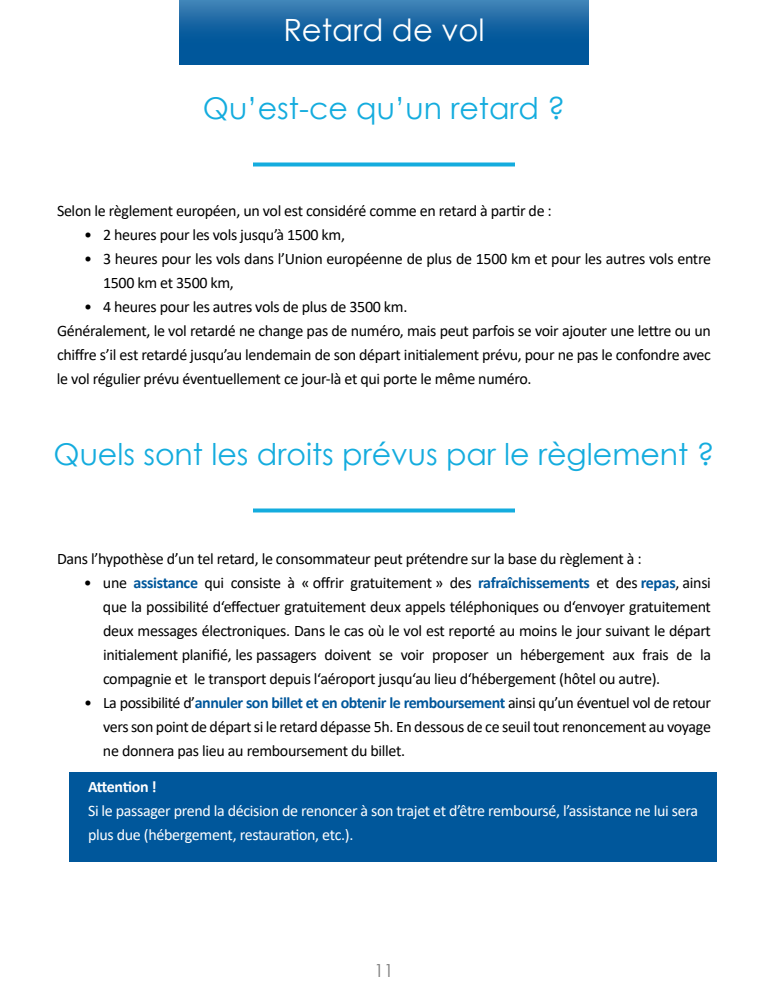
<style>
.page{position:relative;width:768px;height:1000px;background:#fff}
.page>*{position:absolute;margin:0;border:0;box-sizing:border-box;transform-origin:0 0}
.t1{font:30.7px "Century Gothic";color:#fff}
.t2{font:30px "Century Gothic";color:#14acde}
.t3{font:18px "Century Gothic";color:#808080}
.t4{font:16px/24px "Calibri";letter-spacing:-.02em;color:#000}
.t5{font:16px/24px "Calibri";letter-spacing:-.02em;color:#fff}
.t6{font:700 16px "Calibri";letter-spacing:-.025em;color:#fff}
.s1{font-weight:700;color:#00579b}
</style>
<div class="page">
<div style="left:180px;top:0;width:408px;height:64px;background:linear-gradient(to bottom,#367ab0,#004d95)"></div>
<svg style="left:253px;top:162px;width:262px;height:4px"></svg>
<svg style="left:253px;top:508px;width:262px;height:4px"></svg>
<div style="left:69px;top:772px;width:648px;height:90px;background:#00579b"></div>
<h1 class="t1" style="left:283px;top:8px;width:203px">Retard de vol</h1>
<h2 class="t2" style="left:203px;top:87px;width:364px">Qu’est-ce qu’un retard ?</h2>
<p class="t4" style="left:57px;top:198px;width:496px">Selon le règlement européen, un vol est considéré comme en retard à partir de :</p>
<p class="t4" style="left:84px;top:222px;width:263px">• 2 heures pour les vols jusqu’à 1500 km,</p>
<p class="t4" style="left:103px;top:246px;width:610px;text-indent:-19px">• 3 heures pour les vols dans l’Union européenne de plus de 1500 km et pour les autres vols entre<br>1500 km et 3500 km,</p>
<p class="t4" style="left:57px;top:294px;width:656px;text-indent:27px">• 4 heures pour les autres vols de plus de 3500 km.<br>Généralement, le vol retardé ne change pas de numéro, mais peut parfois se voir ajouter une lettre ou un chiffre s’il est retardé jusqu’au lendemain de son départ initialement prévu, pour ne pas le confondre avec le vol régulier prévu éventuellement ce jour-là et qui porte le même numéro.</p>
<h2 class="t2" style="left:54px;top:433px;width:662px">Quels sont les droits prévus par le règlement ?</h2>
<p class="t4" style="left:57px;top:546px;width:586px">Dans l’hypothèse d’un tel retard, le consommateur peut prétendre sur la base du règlement à :</p>
<p class="t4" style="left:103px;top:570px;width:610px;text-align:justify;text-indent:-19px">• une <span class="s1">assistance</span> qui consiste à « offrir gratuitement » des <span class="s1">rafraîchissements</span> et des <span class="s1">repas</span>, ainsi que la possibilité d‘effectuer gratuitement deux appels téléphoniques ou d‘envoyer gratuitement deux messages électroniques. Dans le cas où le vol est reporté au moins le jour suivant le départ initialement planifié, les passagers doivent se voir proposer un hébergement aux frais de la compagnie et le transport depuis l‘aéroport jusqu‘au lieu d‘hébergement (hôtel ou autre).</p>
<p class="t4" style="left:103px;top:690px;width:610px;text-align:justify;text-indent:-19px">• La possibilité d’<span class="s1">annuler son billet et en obtenir le remboursement</span> ainsi qu’un éventuel vol de retour vers son point de départ si le retard dépasse 5h. En dessous de ce seuil tout renoncement au voyage ne donnera pas lieu au remboursement du billet.</p>
<p class="t6" style="left:88px;top:775px;width:70px">Attention !</p>
<p class="t5" style="left:88px;top:798px;width:612px">Si le passager prend la décision de renoncer à son trajet et d’être remboursé, l’assistance ne lui sera plus due (hébergement, restauration, etc.).</p>
<p class="t3" style="left:374px;top:958px;width:21px">11</p>
</div>
